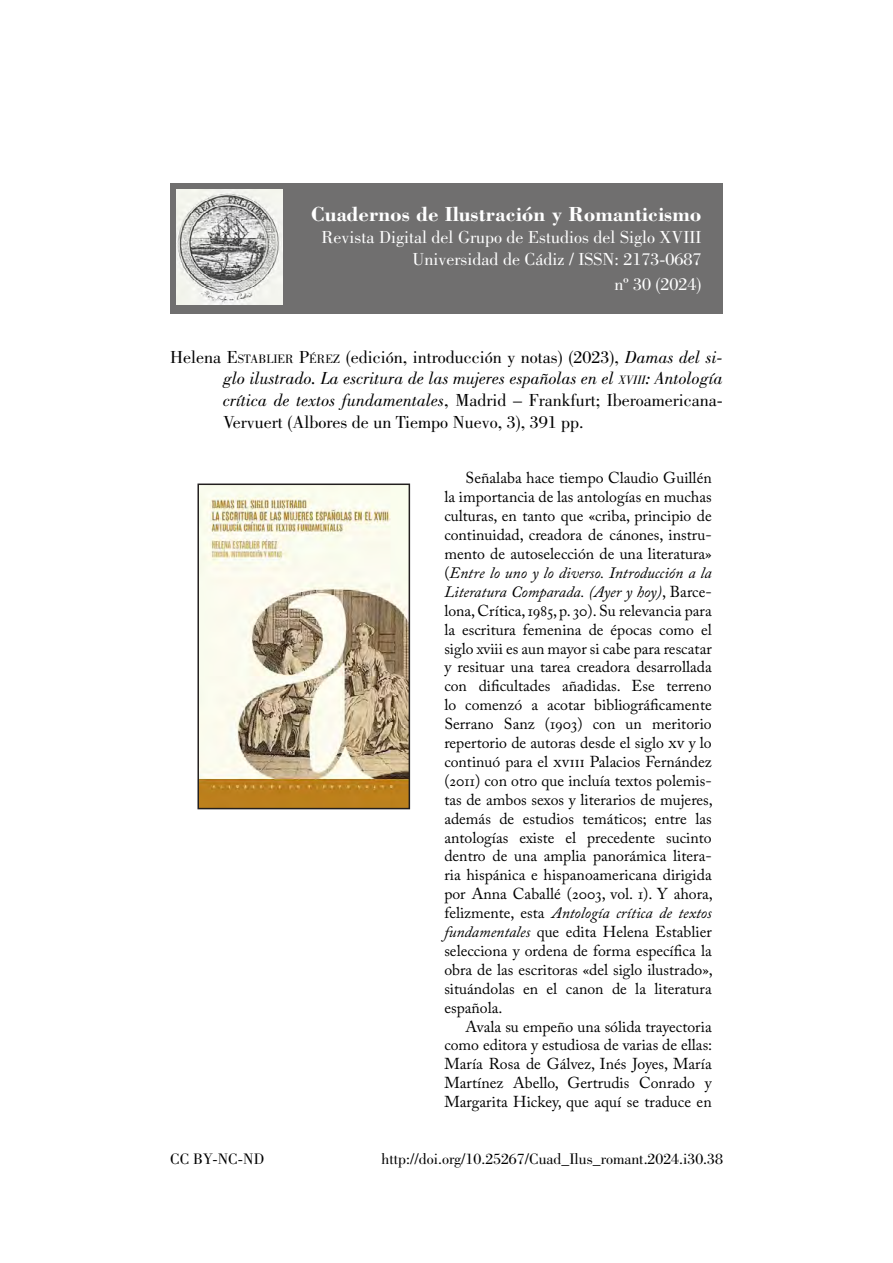
<style>
.page{position:relative;width:893px;height:1263px;background:#fff}
.page>*{position:absolute;margin:0;border:0;box-sizing:border-box;transform-origin:0 0}
.t1{font:700 21px "Bodoni Std";color:#fff}
.Reseñas{font:18px/21.6px "Bodoni Std";color:#000;text-align:justify}
.t2{font:18px/21.6px "Bodoni Std";color:#fff;text-align:right}
.t3{font:18px "Bodoni Std";color:#fff}
.Texto{font:15.75px/18.9px "Adobe Caslon Pro";color:#000;text-align:justify}
.DOI{font:15.75px "Bodoni Std";color:#000}
.s1{font-style:inherit}
.s2{font-size:12.6px}
.s3{font-style:italic}
.s4{font-style:italic;font-size:12.6px}
</style>
<div class="page">
<div style="left:170px;top:183px;width:553px;height:131px;background:#706f6f"></div>
<img style="left:176px;top:189px;width:107px;height:115px">
<img style="left:200px;top:486px;width:207px;height:320px">
<div style="left:197px;top:483px;width:213px;height:326px;border:2px solid #231f1f"></div>
<h1 class="t1" style="left:311px;top:201px;width:392px">Cuadernos de Ilustración y Romanticismo</h1>
<p class="t2" style="left:322px;top:226px;width:381px">Revista Digital del Grupo de Estudios del Siglo XVIII<br>Universidad de Cádiz / ISSN: <span class="s1">2173-0687</span></p>
<p class="t3" style="left:615px;top:274px;width:89px"><span class="s1">nº</span> 30 <span class="s1">(</span>2024<span class="s1">)</span></p>
<p class="Reseñas" style="left:223px;top:346px;width:501px;text-indent:-53px">Helena <span class="s1">E</span><span class="s2">STABLIER</span> <span class="s1">P</span><span class="s2">ÉREZ</span> (edición, introducción y notas) (2023), <span class="s3">Damas del si&shy;glo ilustrado. La escritura de las mujeres españolas en el</span> <span class="s4">xviii</span><span class="s3">: Antología crítica de textos fundamentales</span>, Madrid – Frankfurt; Iberoamericana-Vervuert (Albores de un Tiempo Nuevo, 3), 391 pp.</p>
<p class="Texto" style="left:444px;top:468px;width:270px;text-indent:21px">Señalaba hace tiempo Claudio Guillén la importancia de las antologías en muchas culturas, en tanto que «criba, principio de continuidad, creadora de cánones, instru&shy;mento de autoselección de una literatura» (<span class="s3">Entre lo uno y lo diverso. Introducción a la Literatura Comparada. (Ayer y hoy)</span>, Barce&shy;lona, Crítica, 1985, p. 30). Su relevancia para la escritura femenina de épocas como el siglo xviii es aun mayor si cabe para rescatar y resituar una tarea creadora desarrollada con dificultades añadidas. Ese terreno lo comenzó a acotar bibliográficamente Serrano Sanz (1903) con un meritorio repertorio de autoras desde el siglo xv y lo continuó para el xviii Palacios Fernández (2011) con otro que incluía textos polemis&shy;tas de ambos sexos y literarios de mujeres, además de estudios temáticos; entre las antologías existe el precedente sucinto dentro de una amplia panorámica litera&shy;ria hispánica e hispanoamericana dirigida por Anna Caballé (2003, vol. 1). Y ahora, felizmente, esta <span class="s3">Antología crítica de textos fundamentales</span> que edita Helena Establier selecciona y ordena de forma específica la obra de las escritoras «del siglo ilustrado», situándolas en el canon de la literatura española.</p>
<p class="Texto" style="left:444px;top:1017px;width:269px;text-indent:21px">Avala su empeño una sólida trayectoria como editora y estudiosa de varias de ellas:<br>María Rosa de Gálvez, Inés Joyes, María Martínez Abello, Gertrudis Conrado y Margarita Hickey, que aquí se traduce en</p>
<p class="DOI" style="left:170px;top:1150px;width:96px">CC BY-NC-ND</p>
<p class="DOI" style="left:382px;top:1150px;width:343px">http://doi.org/10.25267/Cuad_Ilus_romant.2024.i30.38</p>
</div>
